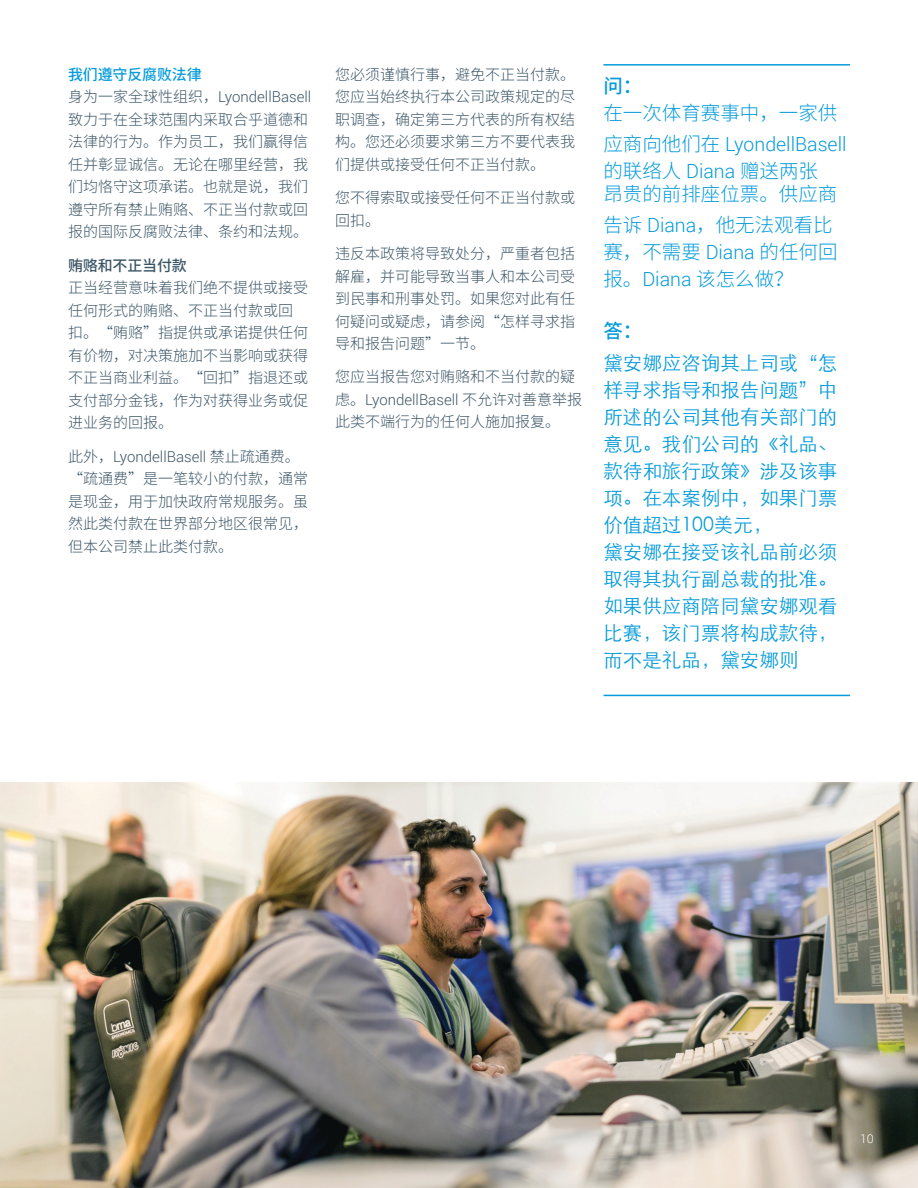
<style>
.page{position:relative;width:918px;height:1188px;background:#fff}
.page>*{position:absolute;margin:0;border:0;box-sizing:border-box;transform-origin:0 0}
.t1{font:300 19.5px/27px "ST Heiti SC";color:#069bda}
.t2{font:300 19.5px/27px "Noto Sans CJ Ksc";color:#069bda}
.t3{font:300 19.5px "Roboto";color:#069bda}
.t4{font:500 19.5px "Noto Sans CJ Ksc";color:#069bda}
.t5{font:300 15px/22.5px "Noto Sans CJ Ksc";color:#3b5566;text-align:justify}
.t6{font:300 15px "Roboto";color:#3b5566}
.t7{font:500 15px "Noto Sans CJ Ksc";letter-spacing:-.01em;color:#069bda}
.t8{font:500 15px "Noto Sans CJ Ksc";letter-spacing:-.01em;color:#3b5566}
.t9{font:300 12px "Roboto";color:#fff}
.s1{font-family:"Noto Sans CJ Ksc"}
.s2{font-family:"Roboto"}
</style>
<div class="page">
<img style="left:0;top:782px;width:918px;height:406px">
<hr style="left:603px;top:64px;width:247px;height:2px;background:#069bda">
<hr style="left:603px;top:695px;width:247px;height:1px;background:#069bda">
<p class="t7" style="left:68px;top:66px;width:135px">我们遵守反腐败法律</p>
<p class="t6" style="left:68px;top:87px;width:245px"><span class="s1">身为一家全球性组织，</span>LyondellBasell</p>
<p class="t5" style="left:68px;top:109px;width:242px">致力于在全球范围内采取合乎道德和法律的行为。作为员工，我们赢得信任并彰显诚信。无论在哪里经营，我们均恪守这项承诺。也就是说，我们遵守所有禁止贿赂、不正当付款或回报的国际反腐败法律、条约和法规。</p>
<p class="t8" style="left:68px;top:257px;width:120px">贿赂和不正当付款</p>
<p class="t5" style="left:68px;top:277px;width:242px;text-align:left">正当经营意味着我们绝不提供或接受任何形式的贿赂、不正当付款或回扣。“贿赂”指提供或承诺提供任何有价物，对决策施加不当影响或获得不正当商业利益。“回扣”指退还或支付部分金钱，作为对获得业务或促进业务的回报。</p>
<p class="t6" style="left:68px;top:446px;width:233px"><span class="s1">此外，</span>LyondellBasell <span class="s1">禁止疏通费。</span></p>
<p class="t5" style="left:68px;top:468px;width:242px">“疏通费”是一笔较小的付款，通常是现金，用于加快政府常规服务。虽然此类付款在世界部分地区很常见，但本公司禁止此类付款。</p>
<p class="t5" style="left:335px;top:64px;width:241px">您必须谨慎行事，避免不正当付款。您应当始终执行本公司政策规定的尽职调查，确定第三方代表的所有权结构。您还必须要求第三方不要代表我们提供或接受任何不正当付款。</p>
<p class="t5" style="left:335px;top:187px;width:241px">您不得索取或接受任何不正当付款或回扣。</p>
<p class="t5" style="left:335px;top:243px;width:241px">违反本政策将导致处分，严重者包括解雇，并可能导致当事人和本公司受到民事和刑事处罚。如果您对此有任何疑问或疑虑，请参阅“怎样寻求指导和报告问题”一节。</p>
<p class="t5" style="left:335px;top:366px;width:241px">您应当报告您对贿赂和不当付款的疑</p>
<p class="t6" style="left:335px;top:389px;width:248px"><span class="s1">虑。</span>LyondellBasell <span class="s1">不允许对善意举报</span></p>
<p class="t5" style="left:335px;top:411px;width:226px">此类不端行为的任何人施加报复。</p>
<h1 class="t4" style="left:603px;top:74px;width:40px">问：</h1>
<h1 class="t2" style="left:603px;top:99px;width:235px">在一次体育赛事中，一家供</h1>
<h1 class="t3" style="left:603px;top:131px;width:245px"><span class="s1">应商向他们在</span> LyondellBasell</h1>
<h1 class="t2" style="left:603px;top:160px;width:235px;line-height:22.5px">的联络人 <span class="s2">Diana</span> 赠送两张昂贵的前排座位票。供应商</h1>
<h1 class="t2" style="left:603px;top:212px;width:236px">告诉 <span class="s2">Diana</span>，他无法观看比赛，不需要 <span class="s2">Diana</span> 的任何回报。<span class="s2">Diana</span> 该怎么做？</h1>
<h1 class="t4" style="left:603px;top:320px;width:40px">答：</h1>
<h1 class="t1" style="left:603px;top:347px;width:235px">黛安娜应咨询其上司或“怎样寻求指导和报告问题”中所述的公司其他有关部门的意见。我们公司的《礼品、款待和旅行政策》涉及该事项。在本案例中，如果门票价值超过100美元，<br>黛安娜在接受该礼品前必须取得其执行副总裁的批准。如果供应商陪同黛安娜观看比赛，该门票将构成款待，而不是礼品，黛安娜则</h1>
<p class="t9" style="left:860px;top:1131px;width:15px">10</p>
</div>
